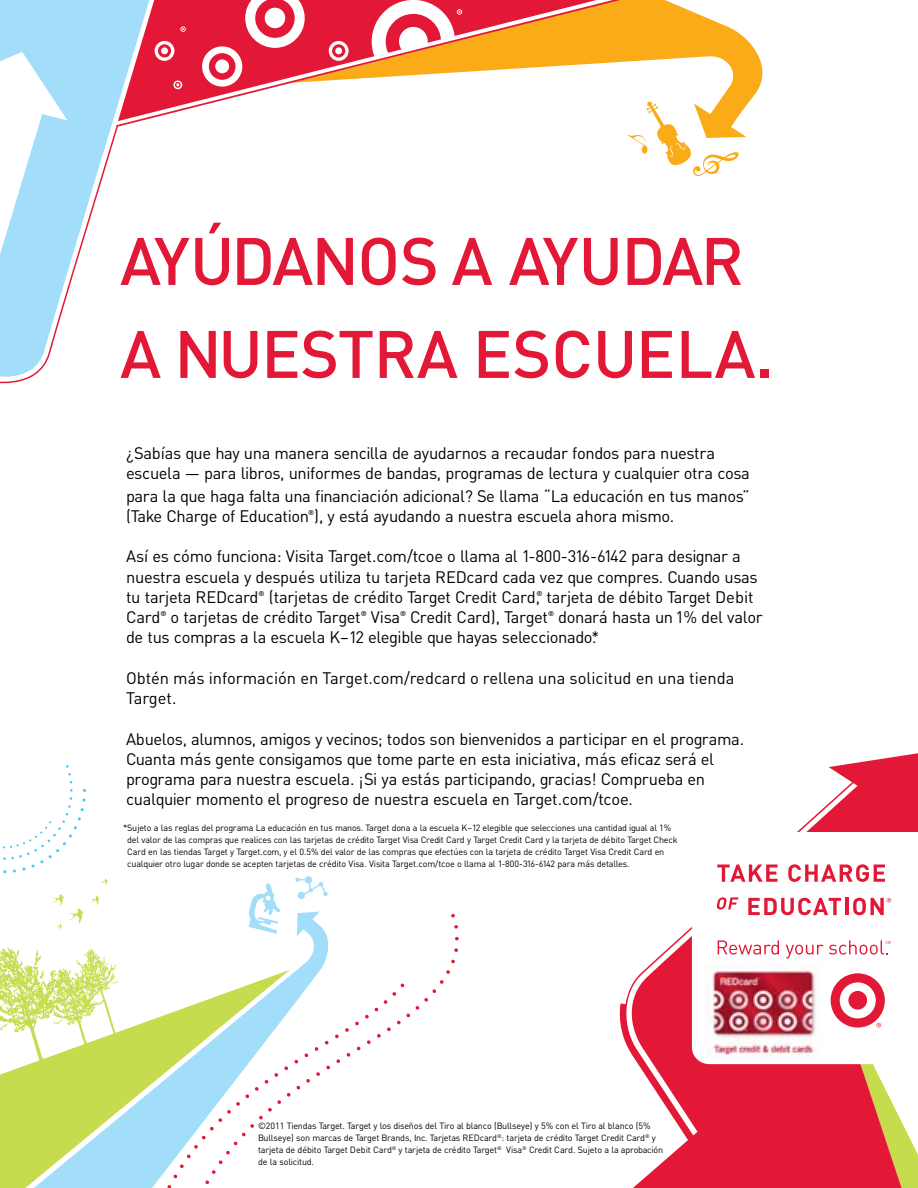
<style>
.page{position:relative;width:918px;height:1188px;background:#fff}
.page>*{position:absolute;margin:0;border:0;box-sizing:border-box;transform-origin:0 0}
.t1{font:500 66px/93px "DIN";letter-spacing:-.025em;color:#e31837}
.t2{font:16.5px/20.2px "DIN";letter-spacing:-.025em;color:#000}
.t3{font:16.5px/20.2px "DIN";color:#000}
.t4{font:9px/12px "DIN";letter-spacing:-.025em;color:#000}
.t5{font:500 7.05px "DIN";color:#000}
</style>
<div class="page">
<div style="left:0;top:1068px;width:17px;height:120px;background:#c7db4e"></div>
<svg style="left:0;top:947px;width:17px;height:85px"></svg>
<svg style="left:90px;top:896px;width:10px;height:9px"></svg>
<svg style="left:101px;top:879px;width:7px;height:7px"></svg>
<svg style="left:52px;top:894px;width:32px;height:18px"></svg>
<svg style="left:455px;top:937px;width:4px;height:3px"></svg>
<svg style="left:454px;top:948px;width:4px;height:4px"></svg>
<svg style="left:451px;top:959px;width:4px;height:4px"></svg>
<svg style="left:446px;top:970px;width:4px;height:4px"></svg>
<svg style="left:335px;top:980px;width:109px;height:83px"></svg>
<svg style="left:451px;top:914px;width:4px;height:4px"></svg>
<svg style="left:454px;top:925px;width:4px;height:4px"></svg>
<svg style="left:3px;top:765px;width:83px;height:108px"></svg>
<svg style="left:632px;top:138px;width:107px;height:39px"></svg>
<svg style="left:249px;top:883px;width:31px;height:29px"></svg>
<svg style="left:295px;top:876px;width:33px;height:23px"></svg>
<svg style="left:0;top:0;width:116px;height:124px;fill:#a2def9"></svg>
<svg style="left:620px;top:0;width:143px;height:138px"></svg>
<svg style="left:0;top:124px;width:118px;height:260px"></svg>
<svg style="left:116px;top:0;width:504px;height:127px"></svg>
<svg style="left:17px;top:912px;width:313px;height:276px"></svg>
<svg style="left:797px;top:753px;width:121px;height:79px"></svg>
<svg style="left:619px;top:927px;width:242px;height:261px;fill:#e31837"></svg>
<svg style="left:861px;top:1064px;width:57px;height:124px"></svg>
<svg style="left:718px;top:940px;width:61px;height:15px"></svg>
<svg style="left:786px;top:945px;width:37px;height:14px"></svg>
<svg style="left:717px;top:865px;width:61px;height:17px"></svg>
<svg style="left:788px;top:864px;width:97px;height:18px"></svg>
<svg style="left:748px;top:898px;width:93px;height:17px"></svg>
<hr style="left:845px;top:898px;width:3px;height:17px;background:#e31837">
<svg style="left:717px;top:897px;width:21px;height:13px"></svg>
<svg style="left:831px;top:973px;width:54px;height:55px"></svg>
<svg style="left:853px;top:898px;width:38px;height:17px"></svg>
<svg style="left:829px;top:940px;width:62px;height:15px"></svg>
<img style="left:705px;top:964px;width:115px;height:95px">
<h1 class="t1" style="left:120px;top:212px;width:655px">AYÚDANOS A AYUDAR<br>A NUESTRA ESCUELA.</h1>
<p class="t2" style="left:126px;top:443px;width:625px">¿Sabías que hay una manera sencilla de ayudarnos a recaudar fondos para nuestra escuela — para libros, uniformes de bandas, programas de lectura y cualquier otra cosa</p>
<p class="t2" style="left:126px;top:485px;width:625px">para la que haga falta una financiación adicional? Se llama “La educación en tus manos” (Take Charge of Education ), y está ayudando a nuestra escuela ahora mismo.</p>
<p class="t5" style="left:308px;top:508px;width:8px">®</p>
<p class="t2" style="left:126px;top:546px;width:633px">Así es cómo funciona: Visita Target.com/tcoe o llama al 1-800-316-6142 para designar a nuestra escuela y después utiliza tu tarjeta REDcard cada vez que compres. Cuando usas tu tarjeta REDcard</p>
<p class="t5" style="left:259px;top:589px;width:8px">®</p>
<p class="t2" style="left:269px;top:587px;width:486px">(tarjetas de crédito Target Credit Card, tarjeta de débito Target Debit</p>
<p class="t5" style="left:536px;top:589px;width:8px">®</p>
<p class="t2" style="left:126px;top:607px;width:36px">Card</p>
<p class="t5" style="left:160px;top:609px;width:8px">®</p>
<p class="t2" style="left:171px;top:607px;width:192px">o tarjetas de crédito Target</p>
<p class="t5" style="left:361px;top:609px;width:8px">®</p>
<p class="t2" style="left:371px;top:607px;width:31px">Visa</p>
<p class="t5" style="left:400px;top:609px;width:8px">®</p>
<p class="t2" style="left:410px;top:607px;width:139px">Credit Card), Target</p>
<p class="t5" style="left:548px;top:609px;width:8px">®</p>
<p class="t2" style="left:126px;top:607px;width:638px;text-indent:432px">donará hasta un 1% del valor de tus compras a la escuela K–12 elegible que hayas seleccionado.*</p>
<p class="t3" style="left:126px;top:668px;width:610px">Obtén más información en Target.com/redcard o rellena una solicitud en una tienda<br>Target.</p>
<p class="t2" style="left:126px;top:728px;width:620px">Abuelos, alumnos, amigos y vecinos; todos son bienvenidos a participar en el programa.<br>Cuanta más gente consigamos que tome parte en esta iniciativa, más eficaz será el programa para nuestra escuela. ¡Si ya estás participando, gracias! Comprueba en cualquier momento el progreso de nuestra escuela en Target.com/tcoe.</p>
<p class="t4" style="left:127px;top:821px;width:552px;text-indent:-4px">*Sujeto a las reglas del programa La educación en tus manos. Target dona a la escuela K–12 elegible que selecciones una cantidad igual al 1% del valor de las compras que realices con las tarjetas de crédito Target Visa Credit Card y Target Credit Card y la tarjeta de débito Target Check Card en las tiendas Target y Target.com, y el 0.5% del valor de las compras que efectúes con la tarjeta de crédito Target Visa Credit Card en cualquier otro lugar donde se acepten tarjetas de crédito Visa. Visita Target.com/tcoe o llama al 1-800-316-6142 para más detalles.</p>
<p class="t4" style="left:258px;top:1120px;width:407px">©2011 Tiendas Target. Target y los diseños del Tiro al blanco (Bullseye) y 5% con el Tiro al blanco (5% Bullseye) son marcas de Target Brands, Inc. Tarjetas REDcard<sup>®</sup>: tarjeta de crédito Target Credit Card<sup>®</sup> y tarjeta de débito Target Debit Card<sup>®</sup> y tarjeta de crédito Target<sup>®</sup> Visa<sup>®</sup> Credit Card. Sujeto a la aprobación de la solicitud.</p>
</div>
